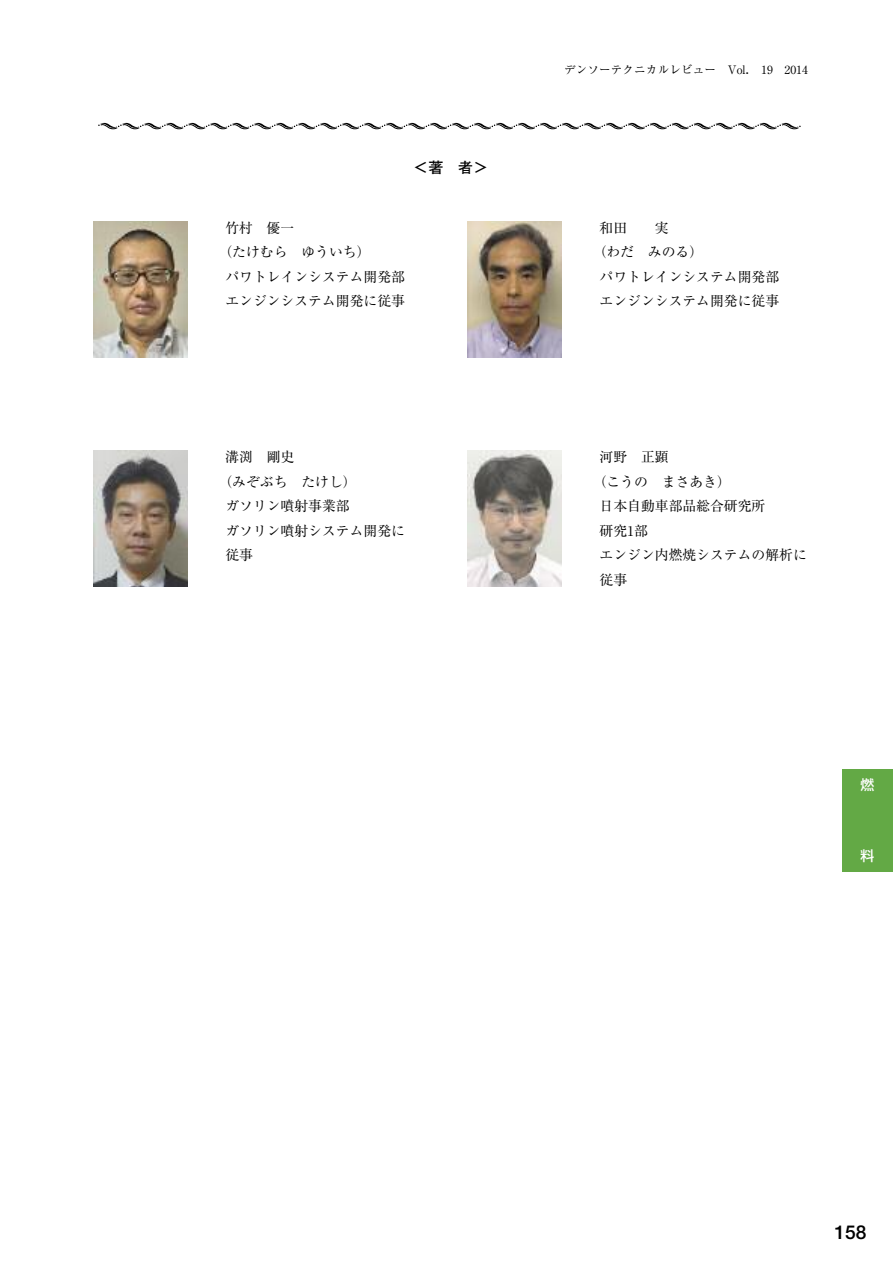
<style>
.page{position:relative;width:893px;height:1263px;background:#fff}
.page>*{position:absolute;margin:0;border:0;box-sizing:border-box;transform-origin:0 0}
.t1{font:700 19.2px "Futo Go B101";color:#000}
.t2{font:700 14.85px "Futo Go B101";color:#000}
.t3{font:13.8px "Ryumin";color:#000}
.t4{font:500 13.8px "Shin Go";color:#fff}
.t5{font:11.7px "Ryumin";color:#000}
</style>
<div class="page">
<div style="left:842px;top:770px;width:51px;height:102px;background:#63a945"></div>
<img style="left:94px;top:221px;width:93px;height:136px">
<svg style="left:98px;top:123px;width:703px;height:6px"></svg>
<img style="left:468px;top:221px;width:93px;height:136px">
<img style="left:94px;top:451px;width:93px;height:136px">
<img style="left:468px;top:451px;width:93px;height:136px">
<p class="t2" style="left:414px;top:159px;width:76px">＜著 者＞</p>
<p class="t3" style="left:225px;top:219px;width:71px">竹村 優一</p>
<p class="t3" style="left:218px;top:244px;width:154px">（たけむら ゆういち）</p>
<p class="t3" style="left:225px;top:268px;width:181px">パワトレインシステム開発部</p>
<p class="t3" style="left:225px;top:293px;width:181px">エンジンシステム開発に従事</p>
<p class="t3" style="left:225px;top:449px;width:71px">溝渕 剛史</p>
<p class="t3" style="left:218px;top:473px;width:140px">（みぞぶち たけし）</p>
<p class="t3" style="left:225px;top:498px;width:126px">ガソリン噴射事業部</p>
<p class="t3" style="left:225px;top:522px;width:181px">ガソリン噴射システム開発に</p>
<p class="t3" style="left:225px;top:547px;width:29px">従事</p>
<p class="t5" style="left:564px;top:62px;width:245px">デンソーテクニカルレビュー Vol． 19 2014</p>
<p class="t3" style="left:600px;top:219px;width:29px">和田</p>
<p class="t3" style="left:655px;top:219px;width:15px">実</p>
<p class="t3" style="left:593px;top:244px;width:112px">（わだ みのる）</p>
<p class="t3" style="left:600px;top:268px;width:181px">パワトレインシステム開発部</p>
<p class="t3" style="left:600px;top:293px;width:181px">エンジンシステム開発に従事</p>
<p class="t3" style="left:600px;top:449px;width:71px">河野 正顕</p>
<p class="t3" style="left:593px;top:473px;width:140px">（こうの まさあき）</p>
<p class="t3" style="left:600px;top:498px;width:167px">日本自動車部品総合研究所</p>
<p class="t3" style="left:600px;top:522px;width:50px">研究1部</p>
<p class="t3" style="left:600px;top:547px;width:209px">エンジン内燃焼システムの解析に</p>
<p class="t3" style="left:600px;top:571px;width:29px">従事</p>
<p class="t4" style="left:860px;top:776px;width:15px">燃</p>
<p class="t4" style="left:860px;top:847px;width:15px">料</p>
<h1 class="t1" style="left:834px;top:1221px;width:33px">158</h1>
</div>
